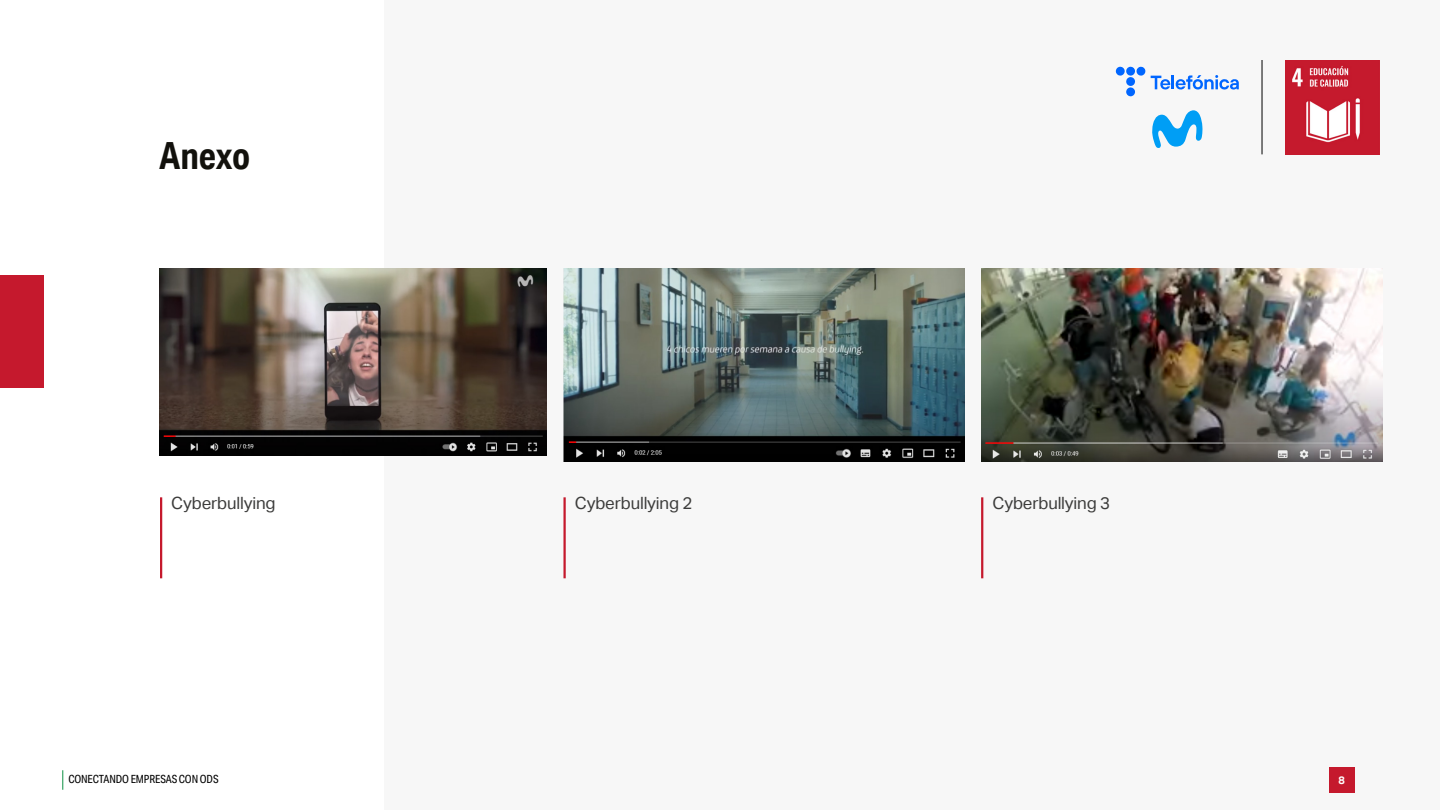
<style>
.page{position:relative;width:1440px;height:810px;background:#fff}
.page>*{position:absolute;margin:0;border:0;box-sizing:border-box;transform-origin:0 0}
.t1{font:700 37.5px "Aktiv Grotesk Cd";letter-spacing:-.005em;color:#12110c}
.t2{font:16.88px "Aktiv Grotesk";letter-spacing:-.01em;color:#3c3c3b}
.t3{font:11.25px "Aktiv Grotesk Cd";letter-spacing:-.01em;color:#000}
.t4{font:700 10.88px "Aktiv Grotesk";color:#fff}
</style>
<div class="page">
<div style="left:384px;top:0;width:1056px;height:810px;background:#f7f7f7"></div>
<hr style="left:1262px;top:60px;width:1px;height:94px;background:#000">
<svg style="left:62px;top:770px;width:1px;height:20px"></svg>
<div style="left:1329px;top:767px;width:25px;height:26px;background:#c5192d"></div>
<img style="left:1285px;top:60px;width:95px;height:95px">
<svg style="left:1152px;top:110px;width:51px;height:38px"></svg>
<svg style="left:1116px;top:66px;width:123px;height:30px"></svg>
<div style="left:0;top:276px;width:44px;height:112px;background:#c5192d"></div>
<hr style="left:160px;top:497px;width:2px;height:81px;background:#c5192d">
<img style="left:159px;top:268px;width:388px;height:187px">
<img style="left:563px;top:268px;width:401px;height:194px">
<hr style="left:563px;top:497px;width:3px;height:81px;background:#c5192d">
<img style="left:981px;top:268px;width:401px;height:194px">
<hr style="left:981px;top:497px;width:2px;height:81px;background:#c5192d">
<h1 class="t1" style="left:159px;top:133px;width:93px">Anexo</h1>
<p class="t2" style="left:171px;top:494px;width:106px">Cyberbullying</p>
<p class="t2" style="left:575px;top:494px;width:119px">Cyberbullying 2</p>
<p class="t2" style="left:992px;top:494px;width:119px">Cyberbullying 3</p>
<p class="t3" style="left:68px;top:773px;width:152px">CONECTANDO EMPRESAS CON ODS</p>
<p class="t4" style="left:1338px;top:774px;width:8px">8</p>
</div>
